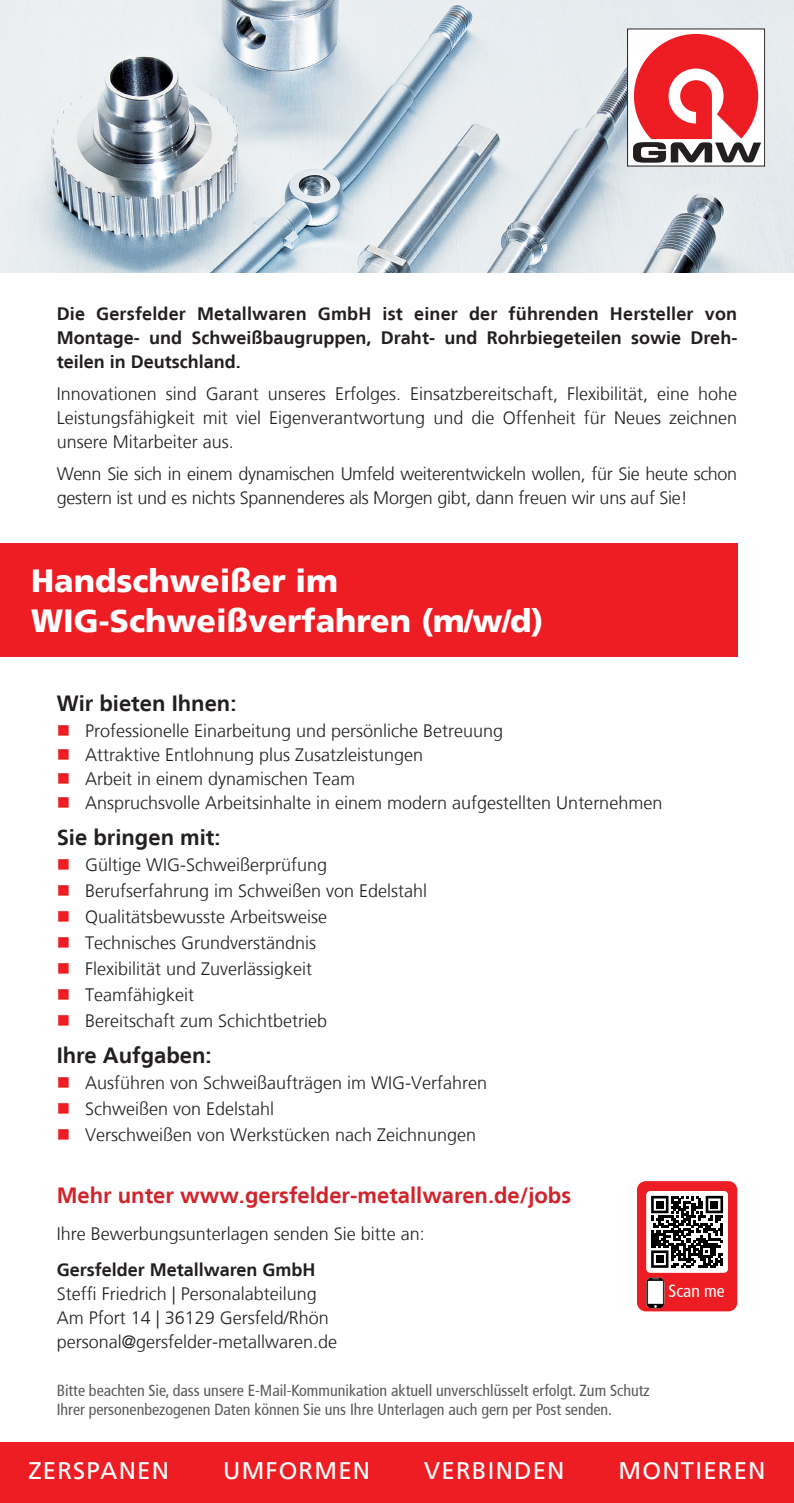
<style>
.page{position:relative;width:794px;height:1503px;background:#fff}
.page>*{position:absolute;margin:0;border:0;box-sizing:border-box;transform-origin:0 0}
.t1{font:900 32px/40px "Frutiger LT";color:#fff}
.t2{font:24px "Frutiger LT";letter-spacing:.05em;color:#fff}
.t3{font:700 22px "Frutiger LT";color:#d1232a}
.t4{font:700 22px "Frutiger LT";color:#231f20}
.t5{font:300 18px/24px "Frutiger LT";color:#231f20}
.t6{font:700 18px/24px "Frutiger LT";color:#231f20;text-align:justify}
.t7{font:300 18px/24px "Frutiger LT";letter-spacing:-.02em;color:#231f20}
.t8{font:condensed 17.6px "Frutiger";color:#fff}
.t9{font:condensed 16px/19.2px "Frutiger";color:#57585a}
.s1{color:#ee1d23}
</style>
<div class="page">
<div style="left:0;top:543px;width:737px;height:113px;background:#ee1d23"></div>
<div style="left:0;top:1441px;width:794px;height:61px;background:#ee1d23"></div>
<img style="left:0;top:0;width:794px;height:272px">
<div style="left:627px;top:28px;width:138px;height:138px;background:#fff"></div>
<div style="left:627px;top:29px;width:138px;height:137px;border:1px solid #231f20"></div>
<svg style="left:633px;top:34px;width:128px;height:129px"></svg>
<div style="left:637px;top:1181px;width:100px;height:130px;background:#ee1d23;border-radius:9px"></div>
<svg style="left:646px;top:1191px;width:82px;height:81px;background:#858484"></svg>
<div style="left:656px;top:1200px;width:7px;height:8px;background:#000"></div>
<div style="left:710px;top:1200px;width:8px;height:8px;background:#000"></div>
<div style="left:656px;top:1255px;width:7px;height:7px;background:#000"></div>
<img style="left:646px;top:1277px;width:18px;height:31px">
<p class="t6" style="left:57px;top:301px;width:682px">Die Gersfelder Metallwaren GmbH ist einer der führenden Hersteller von Montage- und Schweißbaugruppen, Draht- und Rohrbiegeteilen sowie Dreh&shy;teilen in Deutschland.</p>
<p class="t5" style="left:57px;top:382px;width:682px;text-align:justify">Innovationen sind Garant unseres Erfolges. Einsatzbereitschaft, Flexibilität, eine hohe Leistungsfähigkeit mit viel Eigenverantwortung und die Offenheit für Neues zeichnen unsere Mitarbeiter aus.</p>
<p class="t7" style="left:57px;top:462px;width:682px">Wenn Sie sich in einem dynamischen Umfeld weiterentwickeln wollen, für Sie heute schon gestern ist und es nichts Spannenderes als Morgen gibt, dann freuen wir uns auf Sie!</p>
<h1 class="t1" style="left:31px;top:560px;width:514px">Handschweißer im<br>WIG-Schweißverfahren (m/w/d)</h1>
<p class="t4" style="left:57px;top:690px;width:181px">Wir bieten Ihnen:</p>
<p class="t5" style="left:57px;top:719px;width:448px"><span class="s1">■</span> Professionelle Einarbeitung und persönliche Betreuung</p>
<p class="t5" style="left:57px;top:743px;width:368px"><span class="s1">■</span> Attraktive Entlohnung plus Zusatzleistungen</p>
<p class="t5" style="left:57px;top:767px;width:300px"><span class="s1">■</span> Arbeit in einem dynamischen Team</p>
<p class="t5" style="left:57px;top:791px;width:607px"><span class="s1">■</span> Anspruchsvolle Arbeitsinhalte in einem modern aufgestellten Unternehmen</p>
<p class="t4" style="left:57px;top:824px;width:165px">Sie bringen mit:</p>
<p class="t5" style="left:57px;top:853px;width:272px"><span class="s1">■</span> Gültige WIG-Schweißerprüfung</p>
<p class="t5" style="left:57px;top:879px;width:372px"><span class="s1">■</span> Berufserfahrung im Schweißen von Edelstahl</p>
<p class="t5" style="left:57px;top:905px;width:272px"><span class="s1">■</span> Qualitätsbewusste Arbeitsweise</p>
<p class="t5" style="left:57px;top:931px;width:261px"><span class="s1">■</span> Technisches Grundverständnis</p>
<p class="t5" style="left:57px;top:957px;width:257px"><span class="s1">■</span> Flexibilität und Zuverlässigkeit</p>
<p class="t5" style="left:57px;top:983px;width:139px"><span class="s1">■</span> Teamfähigkeit</p>
<p class="t5" style="left:57px;top:1009px;width:272px"><span class="s1">■</span> Bereitschaft zum Schichtbetrieb</p>
<p class="t4" style="left:57px;top:1042px;width:156px">Ihre Aufgaben:</p>
<p class="t5" style="left:57px;top:1071px;width:432px"><span class="s1">■</span> Ausführen von Schweißaufträgen im WIG-Verfahren</p>
<p class="t5" style="left:57px;top:1097px;width:219px"><span class="s1">■</span> Schweißen von Edelstahl</p>
<p class="t5" style="left:57px;top:1123px;width:421px"><span class="s1">■</span> Verschweißen von Werkstücken nach Zeichnungen</p>
<p class="t3" style="left:57px;top:1182px;width:516px">Mehr unter www.gersfelder-metallwaren.de/jobs</p>
<p class="t5" style="left:57px;top:1221px;width:370px">Ihre Bewerbungsunterlagen senden Sie bitte an:</p>
<p class="t6" style="left:57px;top:1257px;width:260px">Gersfelder Metallwaren GmbH</p>
<p class="t5" style="left:57px;top:1281px;width:282px">Steffi Friedrich | Personalabteilung<br>Am Pfort 14 | 36129 Gersfeld/Rhön personal@gersfelder-metallwaren.de</p>
<p class="t9" style="left:57px;top:1380px;width:594px">Bitte beachten Sie, dass unsere E-Mail-Kommunikation aktuell unverschlüsselt erfolgt. Zum Schutz<br>Ihrer personenbezogenen Daten können Sie uns Ihre Unterlagen auch gern per Post senden.</p>
<p class="t8" style="left:668px;top:1280px;width:58px">Scan me</p>
<h2 class="t2" style="left:28px;top:1456px;width:142px">ZERSPANEN</h2>
<h2 class="t2" style="left:223px;top:1456px;width:149px">UMFORMEN</h2>
<h2 class="t2" style="left:424px;top:1456px;width:142px">VERBINDEN</h2>
<h2 class="t2" style="left:618px;top:1456px;width:148px">MONTIEREN</h2>
</div>
